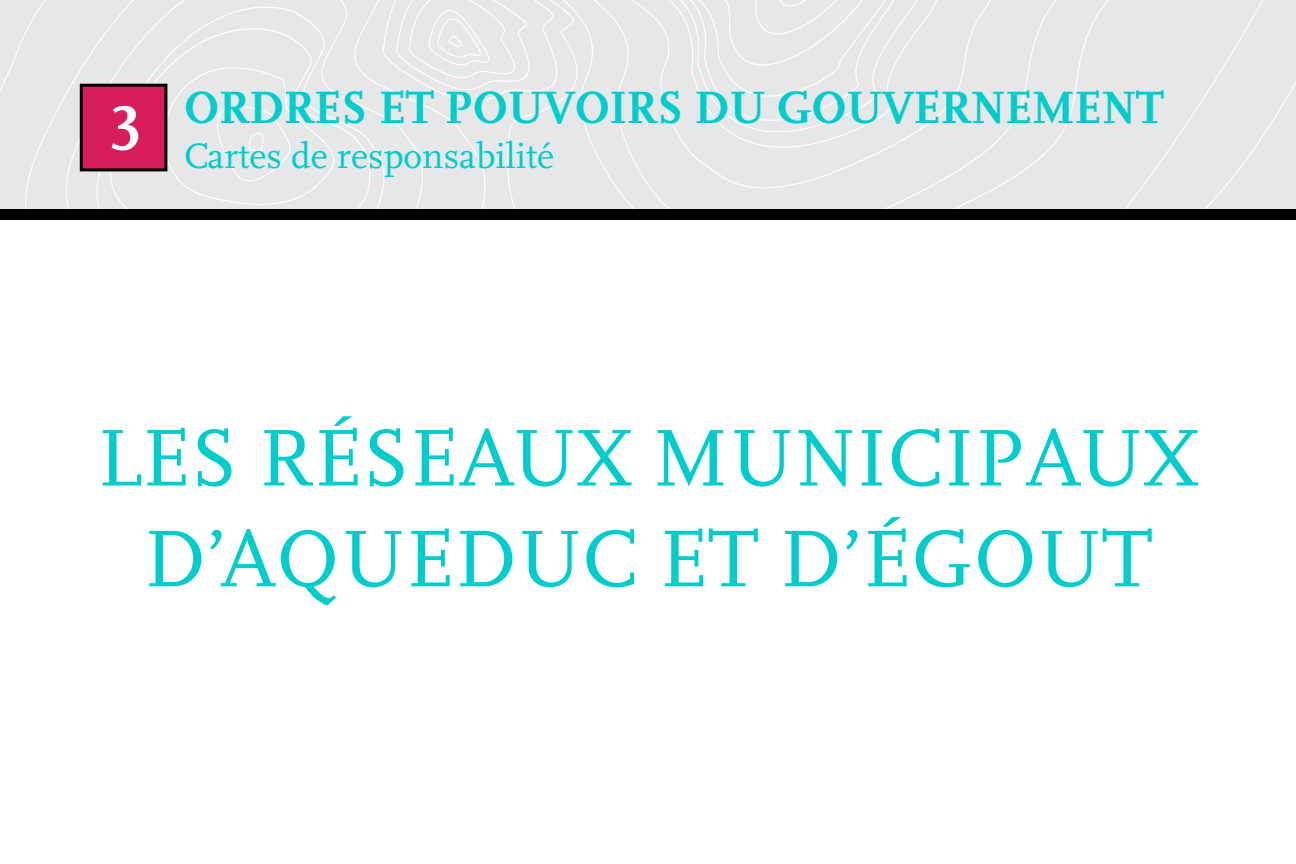
<style>
.page{position:relative;width:1296px;height:864px;background:#fff}
.page>*{position:absolute;margin:0;border:0;box-sizing:border-box;transform-origin:0 0}
.t1{font:84px/100.8px "Scala LF";color:#0cc;text-align:center}
.t2{font:700 65.7px "Scala LF";color:#fff}
.t3{font:700 47.4px "Scala LF";letter-spacing:-.01em;color:#0cc}
.t4{font:36.9px "Scala LF";color:#0cc}
</style>
<div class="page">
<div style="left:0;top:0;width:1296px;height:210px;background:#e6e7e8"></div>
<div style="left:0;top:210px;width:1296px;height:10px;background:#000"></div>
<div style="left:81px;top:85px;width:85px;height:85px;background:#d81d5b"></div>
<div style="left:80px;top:84px;width:87px;height:87px;border:3px solid #000"></div>
<p class="t2" style="left:109px;top:91px;width:34px">3</p>
<p class="t3" style="left:184px;top:81px;width:982px">ORDRES ET POUVOIRS DU GOUVERNEMENT</p>
<p class="t4" style="left:184px;top:136px;width:372px">CARTES DE RESPONSABILITÉ</p>
<p class="t1" style="left:97px;top:409px;width:1103px">LES RÉSEAUX MUNICIPAUX<br>D’AQUEDUC ET D’ÉGOUT</p>
</div>
